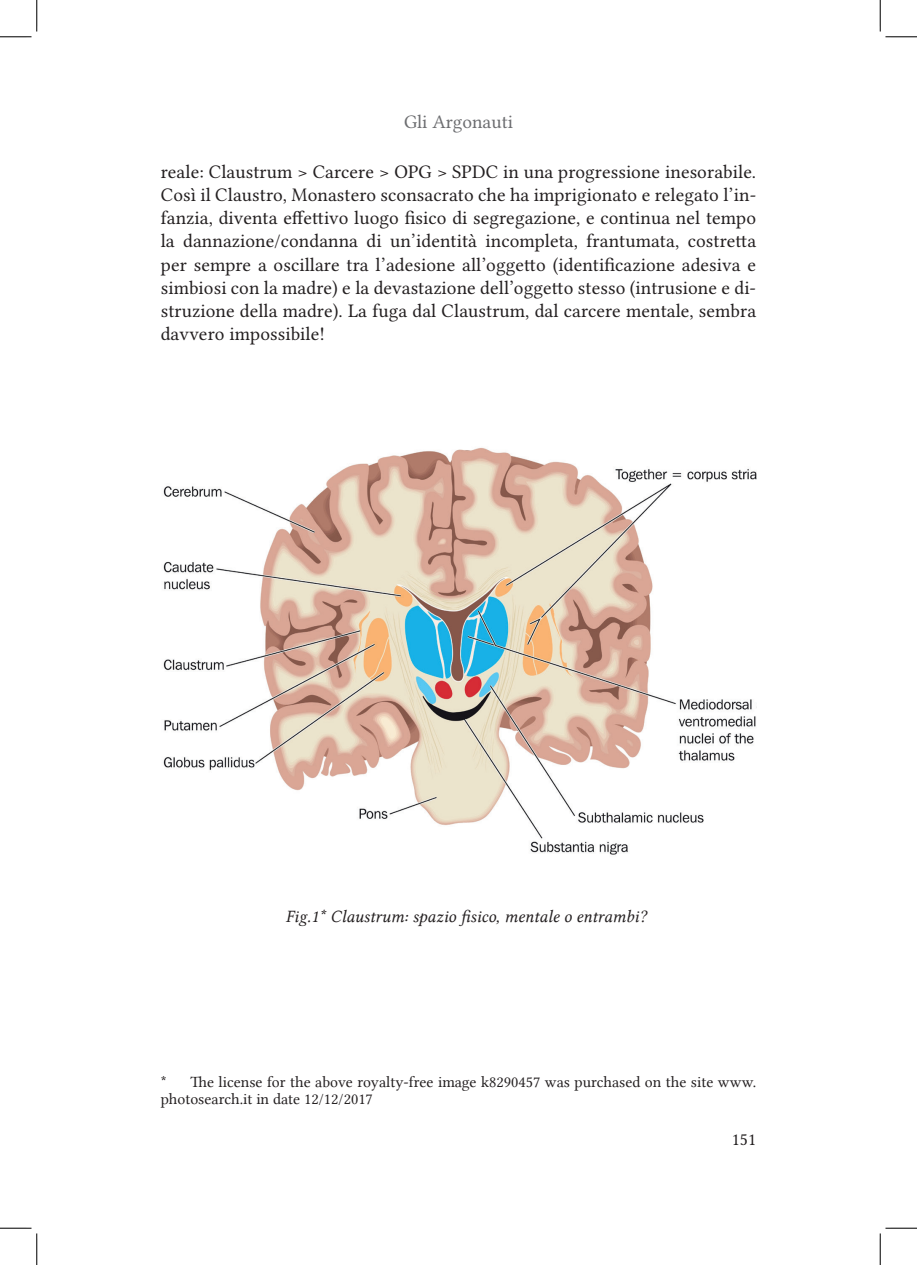
<style>
.page{position:relative;width:917px;height:1265px;background:#fff}
.page>*{position:absolute;margin:0;border:0;box-sizing:border-box;transform-origin:0 0}
.t1{font:19.25px/23.1px "Lin Libertine O";letter-spacing:.005em;color:#231f20;text-align:justify}
.t2{font:19.25px "Lin Libertine O";color:#6c6d70}
.t3{font:17.5px "Lin Libertine I";color:#231f20}
.t4{font:17.5px "Lin Libertine O";color:#231f20}
.t5{font:15.75px/17.5px "Lin Libertine";color:#231f20}
</style>
<div class="page">
<img style="left:163px;top:447px;width:593px;height:408px">
<hr style="left:0;top:36px;width:32px;height:1px;background:#000">
<hr style="left:885px;top:36px;width:32px;height:1px;background:#000">
<hr style="left:0;top:1227px;width:32px;height:1px;background:#000">
<hr style="left:885px;top:1227px;width:32px;height:1px;background:#000">
<hr style="left:36px;top:0;width:1px;height:32px;background:#000">
<hr style="left:36px;top:1233px;width:1px;height:31px;background:#000">
<hr style="left:880px;top:0;width:1px;height:32px;background:#000">
<hr style="left:880px;top:1233px;width:1px;height:31px;background:#000">
<p class="t2" style="left:404px;top:107px;width:110px">Gli Argonauti</p>
<p class="t1" style="left:161px;top:158px;width:597px">reale: Claustrum &gt; Carcere &gt; OPG &gt; SPDC in una progressione inesorabile.<br>Così il Claustro, Monastero sconsacrato che ha imprigionato e relegato l’in&shy;fanzia, diventa effettivo luogo fisico di segregazione, e continua nel tempo la dannazione/condanna di un’identità incompleta, frantumata, costretta per sempre a oscillare tra l’adesione all’oggetto (identificazione adesiva e simbiosi con la madre) e la devastazione dell’oggetto stesso (intrusione e di&shy;struzione della madre). La fuga dal Claustrum, dal carcere mentale, sembra davvero impossibile!</p>
<p class="t3" style="left:286px;top:906px;width:362px">Fig.1* Claustrum: spazio fisico, mentale o entrambi?</p>
<p class="t5" style="left:161px;top:1072px;width:597px">* The license for the above royalty-free image k8290457 was purchased on the site www. photosearch.it in date 12/12/2017</p>
<p class="t4" style="left:732px;top:1124px;width:26px">151</p>
</div>
